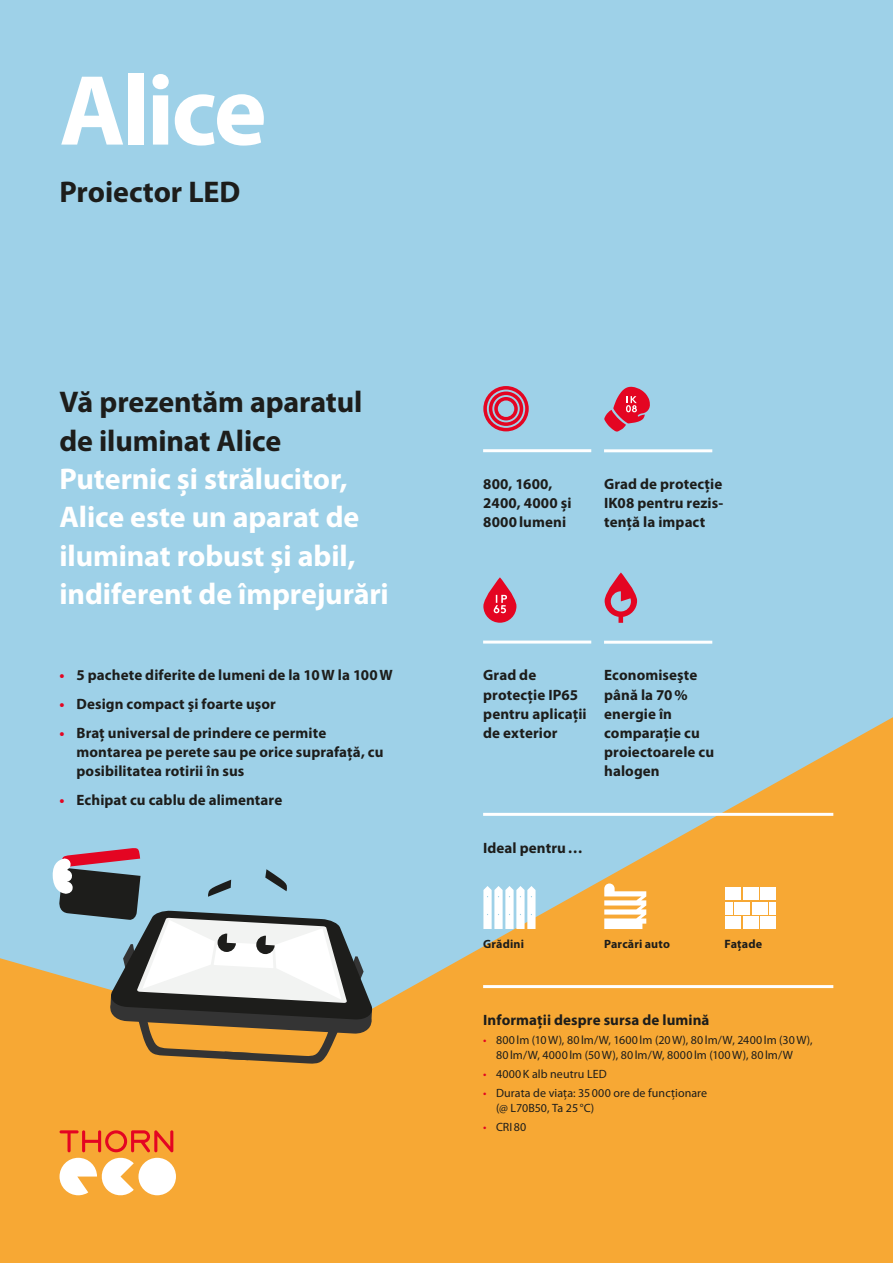
<style>
.page{position:relative;width:893px;height:1263px;background:#9ed1e8}
.page>*{position:absolute;margin:0;border:0;box-sizing:border-box;transform-origin:0 0}
.Titel{font:700 100.65px "Myriad Pro";letter-spacing:-.03em;color:#fff}
._02_Subheadline_20pt{font:700 30px/38.2px "Myriad Pro";letter-spacing:-.005em;color:#fff}
._02_Subheadline_20pt-2{font:700 30px/38.2px "Myriad Pro";letter-spacing:-.005em;color:#1d1d1b}
._03_Headline_bold_10{font:700 15px/19.2px "Myriad Pro";letter-spacing:.005em;color:#1d1d1b}
._04_Fließtext_bold_8{font:700 12.15px "Myriad Pro";letter-spacing:.015em;color:#1d1d1b}
._04_Fließtext_regula{font:12px/14.9px "Myriad Pro";letter-spacing:.01em;color:#1d1d1b;text-align:center}
._04_Fließtext_bold_8-2{font:700 12px "Myriad Pro";letter-spacing:.015em;color:#1d1d1b}
.s1{color:#e40522}
</style>
<div class="page">
<svg style="left:0;top:717px;width:893px;height:546px;fill:#f7a834"></svg>
<svg style="left:52px;top:847px;width:322px;height:217px"></svg>
<hr style="left:483px;top:449px;width:108px;height:3px;background:#fff">
<hr style="left:483px;top:640px;width:108px;height:3px;background:#fff">
<hr style="left:604px;top:641px;width:108px;height:3px;background:#fff">
<hr style="left:483px;top:813px;width:350px;height:3px;background:#fff">
<hr style="left:483px;top:985px;width:350px;height:3px;background:#fff">
<svg style="left:483px;top:386px;width:46px;height:45px"></svg>
<svg style="left:605px;top:572px;width:32px;height:51px"></svg>
<svg style="left:483px;top:577px;width:33px;height:46px"></svg>
<svg style="left:494px;top:595px;width:13px;height:18px"></svg>
<svg style="left:483px;top:886px;width:52px;height:43px"></svg>
<svg style="left:604px;top:883px;width:42px;height:46px;background:#fbddb0"></svg>
<div style="left:743px;top:887px;width:15px;height:13px;background:#fff"></div>
<div style="left:735px;top:902px;width:15px;height:12px;background:#fff"></div>
<div style="left:725px;top:887px;width:16px;height:13px;background:#fff"></div>
<div style="left:752px;top:902px;width:16px;height:12px;background:#fff"></div>
<div style="left:770px;top:902px;width:6px;height:12px;background:#fff"></div>
<div style="left:760px;top:887px;width:16px;height:13px;background:#fff"></div>
<div style="left:725px;top:916px;width:16px;height:13px;background:#fff"></div>
<div style="left:743px;top:916px;width:15px;height:13px;background:#fff"></div>
<div style="left:760px;top:916px;width:16px;height:13px;background:#fff"></div>
<div style="left:725px;top:902px;width:7px;height:12px;background:#fff"></div>
<hr style="left:604px;top:449px;width:108px;height:3px;background:#fff">
<svg style="left:604px;top:387px;width:46px;height:45px"></svg>
<div style="left:138px;top:1158px;width:38px;height:37px;background:#fff;border-radius:50%"></div>
<svg style="left:60px;top:1130px;width:113px;height:65px;background:#f7b67f"></svg>
<p class="Titel" style="left:60px;top:54px;width:209px">Alice</p>
<p class="_02_Subheadline_20pt-2" style="left:60px;top:173px;width:182px">Proiector LED</p>
<p class="_02_Subheadline_20pt-2" style="left:60px;top:384px;width:305px">Vă prezentăm aparatul de iluminat Alice</p>
<p class="_02_Subheadline_20pt" style="left:60px;top:460px;width:331px">Puternic și strălucitor,<br>Alice este un aparat de iluminat robust și abil, indiferent de împrejurări</p>
<p class="_03_Headline_bold_10" style="left:60px;top:666px;width:335px"><span class="s1">•</span> 5 pachete diferite de lumeni de la 10W la 100W</p>
<p class="_03_Headline_bold_10" style="left:60px;top:695px;width:218px"><span class="s1">•</span> Design compact şi foarte uşor</p>
<p class="_03_Headline_bold_10" style="left:77px;top:723px;width:308px;text-indent:-17px"><span class="s1">•</span> Braţ universal de prindere ce permite montarea pe perete sau pe orice suprafaţă, cu posibilitatea rotirii în sus</p>
<p class="_03_Headline_bold_10" style="left:60px;top:790px;width:224px"><span class="s1">•</span> Echipat cu cablu de alimentare</p>
<p class="_03_Headline_bold_10" style="left:483px;top:475px;width:90px">800, 1600,<br>2400, 4000 și<br>8000lumeni</p>
<p class="_03_Headline_bold_10" style="left:604px;top:475px;width:121px;text-align:justify">Grad de protecţie IK08 pentru rezis&shy;tenţă la impact</p>
<p class="_03_Headline_bold_10" style="left:483px;top:666px;width:105px">Grad de protecţie IP65 pentru aplicaţii de exterior</p>
<p class="_03_Headline_bold_10" style="left:604px;top:666px;width:111px">Economiseşte până la 70% energie în comparaţie cu proiectoarele cu halogen</p>
<p class="_03_Headline_bold_10" style="left:483px;top:838px;width:101px">Ideal pentru…</p>
<p class="_04_Fließtext_bold_8-2" style="left:483px;top:937px;width:42px">Grădini</p>
<p class="_04_Fließtext_bold_8-2" style="left:604px;top:937px;width:67px">Parcări auto</p>
<p class="_04_Fließtext_bold_8" style="left:725px;top:937px;width:39px">Faţade</p>
<p class="_03_Headline_bold_10" style="left:483px;top:1010px;width:228px">Informaţii despre sursa de lumină</p>
<p class="_04_Fließtext_regula" style="left:483px;top:1032px;width:331px"><span class="s1">•</span> 800lm (10W), 80lm/W, 1600lm (20W), 80lm/W, 2400lm (30W),<br>80lm/W, 4000lm (50W), 80lm/W, 8000lm (100W), 80lm/W</p>
<p class="_04_Fließtext_regula" style="left:483px;top:1066px;width:125px"><span class="s1">•</span> 4000K alb neutru LED</p>
<p class="_04_Fließtext_regula" style="left:496px;top:1085px;width:213px;text-align:left;text-indent:-13px"><span class="s1">•</span> Durata de viaţa: 35000 ore de funcţionare (@ L70B50, Ta 25°C)</p>
<p class="_04_Fließtext_regula" style="left:483px;top:1119px;width:45px"><span class="s1">•</span> CRI80</p>
</div>
